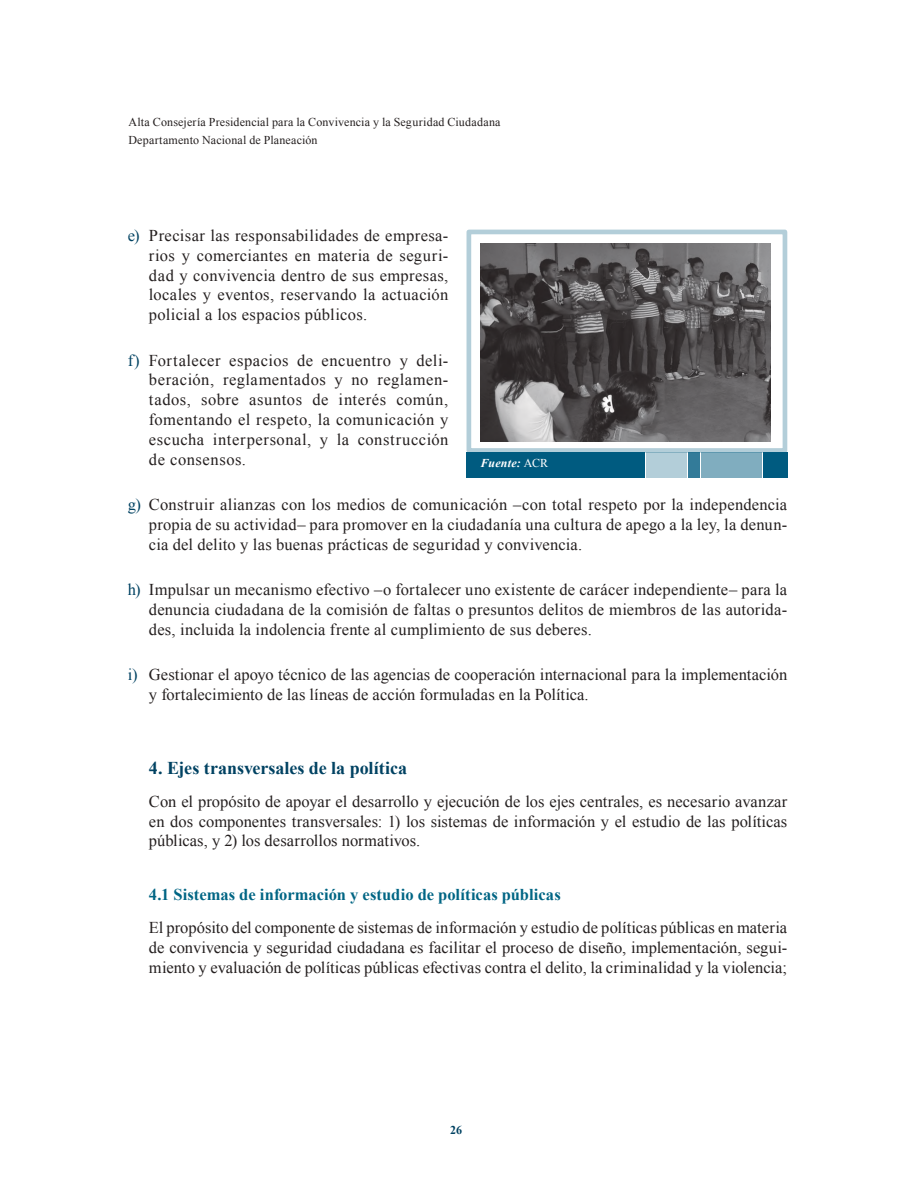
<style>
.page{position:relative;width:915px;height:1191px;background:#fff}
.page>*{position:absolute;margin:0;border:0;box-sizing:border-box;transform-origin:0 0}
.t1{font:700 18px "Times New Roman";color:#004262}
.t2{font:16.5px/19.8px "Times New Roman";letter-spacing:.01em;color:#241f1f;text-align:justify}
.t3{font:700 16.5px "Times New Roman";color:#006584}
.t4{font:12px/18px "Times New Roman";letter-spacing:.015em;color:#241f1f}
.t5{font:italic 700 12px "Times New Roman";letter-spacing:.015em;color:#fff}
.t6{font:700 12px "Times New Roman";color:#004262}
.s1{color:#004262}
.s2{font-weight:400;font-style:normal}
</style>
<div class="page">
<div style="left:762px;top:452px;width:25px;height:25px;background:#005b80"></div>
<div style="left:466px;top:452px;width:179px;height:25px;background:#005b80"></div>
<div style="left:700px;top:452px;width:60px;height:25px;background:#80adbf"></div>
<div style="left:687px;top:452px;width:12px;height:25px;background:#337b99"></div>
<div style="left:646px;top:452px;width:40px;height:25px;background:#b3ced9"></div>
<img style="left:481px;top:243px;width:289px;height:198px">
<p class="t4" style="left:128px;top:113px;width:373px">Alta Consejería Presidencial para la Convivencia y la Seguridad Ciudadana<br>Departamento Nacional de Planeación</p>
<p class="t2" style="left:149px;top:225px;width:301px;text-indent:-21px"><span class="s1">e)</span> Precisar las responsabilidades de empresa&shy;rios y comerciantes en materia de seguri&shy;dad y convivencia dentro de sus empresas, locales y eventos, reservando la actuación policial a los espacios públicos.</p>
<p class="t2" style="left:149px;top:350px;width:301px;text-indent:-21px"><span class="s1">f)</span> Fortalecer espacios de encuentro y deli&shy;beración, reglamentados y no reglamen&shy;tados, sobre asuntos de interés común, fomentando el respeto, la comunicación y escucha interpersonal, y la construcción de consensos.</p>
<p class="t2" style="left:149px;top:494px;width:639px;text-indent:-21px"><span class="s1">g)</span> Construir alianzas con los medios de comunicación –con total respeto por la independencia propia de su actividad– para promover en la ciudadanía una cultura de apego a la ley, la denun&shy;cia del delito y las buenas prácticas de seguridad y convivencia.</p>
<p class="t2" style="left:149px;top:579px;width:639px;text-indent:-21px"><span class="s1">h)</span> Impulsar un mecanismo efectivo –o fortalecer uno existente de carácer independiente– para la denuncia ciudadana de la comisión de faltas o presuntos delitos de miembros de las autorida&shy;des, incluida la indolencia frente al cumplimiento de sus deberes.</p>
<p class="t2" style="left:149px;top:664px;width:639px;text-indent:-21px"><span class="s1">i)</span> Gestionar el apoyo técnico de las agencias de cooperación internacional para la implementación y fortalecimiento de las líneas de acción formuladas en la Política.</p>
<p class="t5" style="left:480px;top:454px;width:69px">Fuente: <span class="s2">ACR</span></p>
<p class="t1" style="left:149px;top:756px;width:259px">4. Ejes transversales de la política</p>
<p class="t2" style="left:149px;top:791px;width:639px">Con el propósito de apoyar el desarrollo y ejecución de los ejes centrales, es necesario avanzar en dos componentes transversales: 1) los sistemas de información y el estudio de las políticas públicas, y 2) los desarrollos normativos.</p>
<p class="t3" style="left:149px;top:883px;width:413px">4.1 Sistemas de información y estudio de políticas públicas</p>
<p class="t2" style="left:149px;top:917px;width:639px">El propósito del componente de sistemas de información y estudio de políticas públicas en materia de convivencia y seguridad ciudadana es facilitar el proceso de diseño, implementación, segui&shy;miento y evaluación de políticas públicas efectivas contra el delito, la criminalidad y la violencia;</p>
<p class="t6" style="left:450px;top:1122px;width:14px">26</p>
</div>
